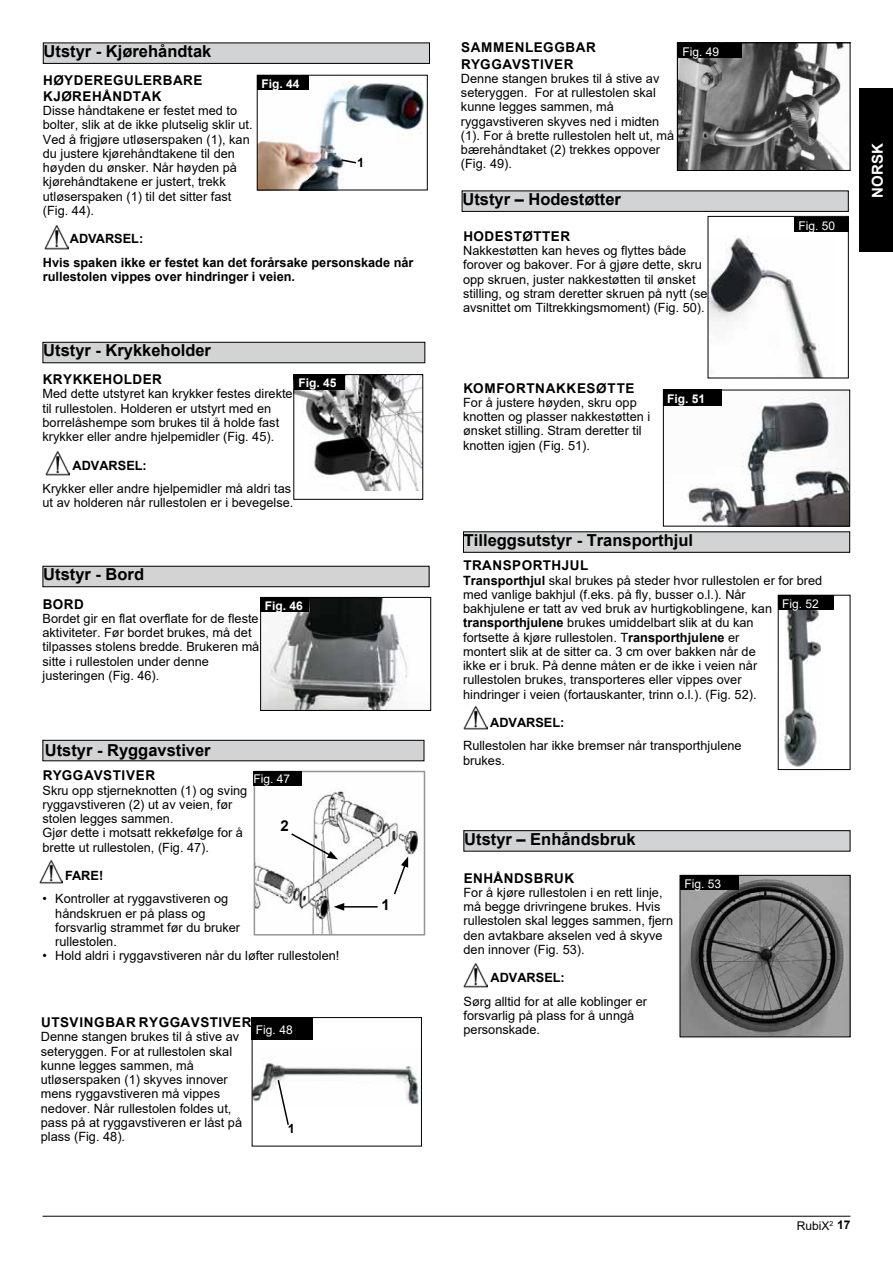
<style>
.page{position:relative;width:893px;height:1263px;background:#fff}
.page>*{position:absolute;margin:0;border:0;box-sizing:border-box;transform-origin:0 0}
.t1{font:700 16.5px "Arial";color:#000}
.t2{font:700 15px "Arial";color:#fff}
.t3{font:700 15px "Arial";color:#000}
.t4{font:700 13.5px/16.2px "Arial";letter-spacing:.035em;color:#000}
.t5{font:12.75px/14.2px "Arial";color:#000}
.t6{font:700 12.75px/23.2px "Arial";color:#000}
.t7{font:12px "Arial";color:#fff}
.t8{font:700 12px "Arial";color:#fff}
.t9{font:12px "Arial";color:#000}
.t10{font:7.05px "Arial";color:#000}
.s1{font-weight:700}
</style>
<div class="page">
<hr style="left:43px;top:1216px;width:807px;height:1px;background:#000">
<div style="left:859px;top:89px;width:34px;height:163px;background:#000"></div>
<div style="left:43px;top:342px;width:382px;height:21px;background:#d1d3d4"></div>
<div style="left:43px;top:342px;width:382px;height:21px;border:1px solid #000"></div>
<div style="left:43px;top:566px;width:386px;height:21px;background:#d1d3d4"></div>
<div style="left:43px;top:566px;width:386px;height:21px;border:1px solid #000"></div>
<div style="left:43px;top:43px;width:386px;height:20px;background:#d1d3d4"></div>
<div style="left:43px;top:43px;width:387px;height:21px;border:1px solid #000"></div>
<img style="left:259px;top:83px;width:165px;height:105px">
<div style="left:257px;top:75px;width:171px;height:115px;border:1px solid #000"></div>
<svg style="left:340px;top:158px;width:18px;height:6px"></svg>
<div style="left:257px;top:75px;width:52px;height:15px;background:#000"></div>
<img style="left:295px;top:376px;width:126px;height:115px">
<div style="left:293px;top:374px;width:130px;height:126px;border:1px solid #000"></div>
<div style="left:294px;top:375px;width:51px;height:14px;background:#000"></div>
<img style="left:262px;top:599px;width:145px;height:110px">
<div style="left:260px;top:597px;width:171px;height:114px;border:1px solid #000"></div>
<div style="left:261px;top:597px;width:48px;height:15px;background:#000"></div>
<img style="left:46px;top:451px;width:24px;height:24px">
<img style="left:44px;top:225px;width:24px;height:24px">
<div style="left:43px;top:740px;width:381px;height:21px;background:#d1d3d4"></div>
<div style="left:43px;top:740px;width:381px;height:21px;border:1px solid #000"></div>
<img style="left:39px;top:859px;width:24px;height:24px">
<img style="left:679px;top:45px;width:166px;height:124px">
<div style="left:677px;top:43px;width:173px;height:128px;border:1px solid #000"></div>
<div style="left:678px;top:43px;width:64px;height:15px;background:#000"></div>
<div style="left:463px;top:532px;width:387px;height:20px;background:#d1d3d4"></div>
<div style="left:463px;top:531px;width:387px;height:22px;border:1px solid #000"></div>
<div style="left:464px;top:831px;width:386px;height:20px;background:#d1d3d4"></div>
<div style="left:463px;top:830px;width:387px;height:21px;border:1px solid #000"></div>
<div style="left:462px;top:191px;width:386px;height:20px;background:#d1d3d4"></div>
<div style="left:462px;top:190px;width:387px;height:22px;border:1px solid #000"></div>
<img style="left:784px;top:610px;width:37px;height:158px">
<div style="left:778px;top:595px;width:55px;height:15px;background:#000"></div>
<img style="left:682px;top:877px;width:166px;height:158px">
<div style="left:680px;top:875px;width:170px;height:162px;border:1px solid #000"></div>
<div style="left:680px;top:875px;width:59px;height:15px;background:#000"></div>
<img style="left:463px;top:705px;width:24px;height:25px">
<img style="left:463px;top:963px;width:24px;height:24px">
<img style="left:257px;top:791px;width:162px;height:141px">
<div style="left:254px;top:771px;width:171px;height:164px;border:2px solid #939598"></div>
<div style="left:253px;top:771px;width:49px;height:15px;background:#000"></div>
<hr style="left:342px;top:906px;width:36px;height:1px;background:#000">
<svg style="left:334px;top:903px;width:10px;height:8px"></svg>
<svg style="left:393px;top:856px;width:15px;height:40px"></svg>
<svg style="left:290px;top:832px;width:48px;height:27px"></svg>
<img style="left:254px;top:1060px;width:166px;height:45px">
<div style="left:252px;top:1017px;width:170px;height:129px;border:1px solid #000"></div>
<svg style="left:277px;top:1078px;width:13px;height:47px"></svg>
<div style="left:252px;top:1017px;width:61px;height:23px;background:#000"></div>
<img style="left:710px;top:236px;width:113px;height:140px">
<div style="left:708px;top:216px;width:141px;height:162px;border:1px solid #000"></div>
<div style="left:794px;top:217px;width:55px;height:15px;background:#000"></div>
<img style="left:687px;top:392px;width:161px;height:132px">
<div style="left:663px;top:390px;width:187px;height:136px;border:1px solid #000"></div>
<div style="left:663px;top:390px;width:59px;height:16px;background:#000"></div>
<p class="t1" style="left:44px;top:40px;width:169px">Utstyr - Kjørehåndtak</p>
<p class="t4" style="left:43px;top:72px;width:161px">HØYDEREGULERBARE<br>KJØREHÅNDTAK</p>
<p class="t5" style="left:43px;top:103px;width:211px">Disse håndtakene er festet med to bolter, slik at de ikke plutselig sklir ut.<br>Ved å frigjøre utløserspaken (1), kan du justere kjørehåndtakene til den høyden du ønsker. Når høyden på kjørehåndtakene er justert, trekk utløserspaken (1) til det sitter fast (Fig. 44).</p>
<p class="t6" style="left:43px;top:227px;width:372px;text-indent:27px">ADVARSEL:<br>Hvis spaken ikke er festet kan det forårsake personskade når</p>
<p class="t6" style="left:43px;top:265px;width:254px">rullestolen vippes over hindringer i veien.</p>
<p class="t8" style="left:261px;top:75px;width:40px">Fig. 44</p>
<p class="t6" style="left:357px;top:151px;width:9px">1</p>
<p class="t1" style="left:43px;top:339px;width:169px">Utstyr - Krykkeholder</p>
<p class="t4" style="left:43px;top:371px;width:121px">KRYKKEHOLDER</p>
<p class="t5" style="left:43px;top:387px;width:252px">Med dette utstyret kan krykker festes direkte til rullestolen. Holderen er utstyrt med en borrelåshempe som brukes til å holde fast krykker eller andre hjelpemidler (Fig. 45).</p>
<p class="t6" style="left:73px;top:454px;width:76px">ADVARSEL:</p>
<p class="t5" style="left:43px;top:481px;width:252px">Krykker eller andre hjelpemidler må aldri tas ut av holderen når rullestolen er i bevegelse.</p>
<p class="t8" style="left:298px;top:375px;width:40px">Fig. 45</p>
<p class="t1" style="left:43px;top:563px;width:102px">Utstyr - Bord</p>
<p class="t4" style="left:43px;top:596px;width:43px">BORD</p>
<p class="t5" style="left:43px;top:611px;width:218px">Bordet gir en flat overflate for de fleste aktiviteter. Før bordet brukes, må det tilpasses stolens bredde. Brukeren må sitte i rullestolen under denne justeringen (Fig. 46).</p>
<p class="t8" style="left:265px;top:598px;width:40px">Fig. 46</p>
<p class="t1" style="left:45px;top:738px;width:167px">Utstyr - Ryggavstiver</p>
<p class="t4" style="left:43px;top:768px;width:114px">RYGGAVSTIVER</p>
<p class="t5" style="left:43px;top:783px;width:206px">Skru opp stjerneknotten (1) og sving ryggavstiveren (2) ut av veien, før stolen legges sammen.<br>Gjør dette i motsatt rekkefølge for å brette ut rullestolen, (Fig. 47).</p>
<p class="t6" style="left:65px;top:864px;width:40px">FARE!</p>
<p class="t5" style="left:55px;top:892px;width:186px;text-indent:-13px">• Kontroller at ryggavstiveren og håndskruen er på plass og forsvarlig strammet før du bruker rullestolen.</p>
<p class="t5" style="left:43px;top:949px;width:298px">• Hold aldri i ryggavstiveren når du løfter rullestolen!</p>
<p class="t7" style="left:253px;top:771px;width:38px">Fig. 47</p>
<p class="t3" style="left:280px;top:815px;width:10px">2</p>
<p class="t4" style="left:41px;top:1014px;width:212px">UTSVINGBAR RYGGAVSTIVER</p>
<p class="t5" style="left:41px;top:1029px;width:203px">Denne stangen brukes til å stive av seteryggen. For at rullestolen skal kunne legges sammen, må utløserspaken (1) skyves innover mens ryggavstiveren må vippes nedover. Når rullestolen foldes ut, pass på at ryggavstiveren er låst på plass (Fig. 48).</p>
<p class="t7" style="left:256px;top:1021px;width:38px">Fig. 48</p>
<p class="t6" style="left:288px;top:1117px;width:9px">1</p>
<p class="t3" style="left:382px;top:894px;width:10px">1</p>
<p class="t4" style="left:461px;top:40px;width:136px">SAMMENLEGGBAR<br>RYGGAVSTIVER</p>
<p class="t5" style="left:461px;top:71px;width:215px">Denne stangen brukes til å stive av seteryggen. For at rullestolen skal kunne legges sammen, må ryggavstiveren skyves ned i midten (1). For å brette rullestolen helt ut, må bærehåndtaket (2) trekkes oppover (Fig. 49).</p>
<p class="t7" style="left:682px;top:44px;width:38px">Fig. 49</p>
<p class="t1" style="left:462px;top:187px;width:160px">Utstyr – Hodestøtter</p>
<p class="t4" style="left:463px;top:228px;width:108px">HODESTØTTER</p>
<p class="t5" style="left:463px;top:243px;width:246px">Nakkestøtten kan heves og flyttes både forover og bakover. For å gjøre dette, skru opp skruen, juster nakkestøtten til ønsket stilling, og stram deretter skruen på nytt (se avsnittet om Tiltrekkingsmoment) (Fig. 50).</p>
<p class="t4" style="left:463px;top:380px;width:173px">KOMFORTNAKKESØTTE</p>
<p class="t5" style="left:463px;top:395px;width:189px">For å justere høyden, skru opp knotten og plasser nakkestøtten i ønsket stilling. Stram deretter til knotten igjen (Fig. 51).</p>
<p class="t8" style="left:667px;top:391px;width:40px">Fig. 51</p>
<p class="t1" style="left:464px;top:528px;width:231px">Tilleggsutstyr - Transporthjul</p>
<p class="t7" style="left:798px;top:217px;width:38px">Fig. 50</p>
<p class="t4" style="left:463px;top:558px;width:126px">TRANSPORTHJUL</p>
<p class="t5" style="left:463px;top:573px;width:361px"><span class="s1">Transporthjul</span> skal brukes på steder hvor rullestolen er for bred med vanlige bakhjul (f.eks. på fly, busser o.l.). Når<br>bakhjulene er tatt av ved bruk av hurtigkoblingene, kan <span class="s1">transporthjulene</span> brukes umiddelbart slik at du kan<br>fortsette å kjøre rullestolen. T<span class="s1">ransporthjulene</span> er<br>montert slik at de sitter ca. 3 cm over bakken når de<br>ikke er i bruk. På denne måten er de ikke i veien når<br>rullestolen brukes, transporteres eller vippes over<br>hindringer i veien (fortauskanter, trinn o.l.). (Fig. 52).</p>
<p class="t6" style="left:490px;top:711px;width:76px">ADVARSEL:</p>
<p class="t5" style="left:463px;top:739px;width:280px">Rullestolen har ikke bremser når transporthjulene brukes.</p>
<p class="t7" style="left:782px;top:596px;width:38px">Fig. 52</p>
<p class="t1" style="left:464px;top:827px;width:173px">Utstyr – Enhåndsbruk</p>
<p class="t4" style="left:464px;top:870px;width:112px">ENHÅNDSBRUK</p>
<p class="t5" style="left:463px;top:885px;width:211px">For å kjøre rullestolen i en rett linje, må begge drivringene brukes. Hvis rullestolen skal legges sammen, fjern den avtakbare akselen ved å skyve den innover (Fig. 53).</p>
<p class="t6" style="left:490px;top:966px;width:76px">ADVARSEL:</p>
<p class="t5" style="left:463px;top:994px;width:185px">Sørg alltid for at alle koblinger er forsvarlig på plass for å unngå personskade.</p>
<p class="t7" style="left:685px;top:875px;width:38px">Fig. 53</p>
<p class="t2" style="left:867px;top:198px;width:56px;rotate:-90deg">NORSK</p>
<p class="t9" style="left:797px;top:1217px;width:55px">RubiX <span class="s1">17</span></p>
<p class="t10" style="left:829px;top:1218px;width:5px">2</p>
</div>
